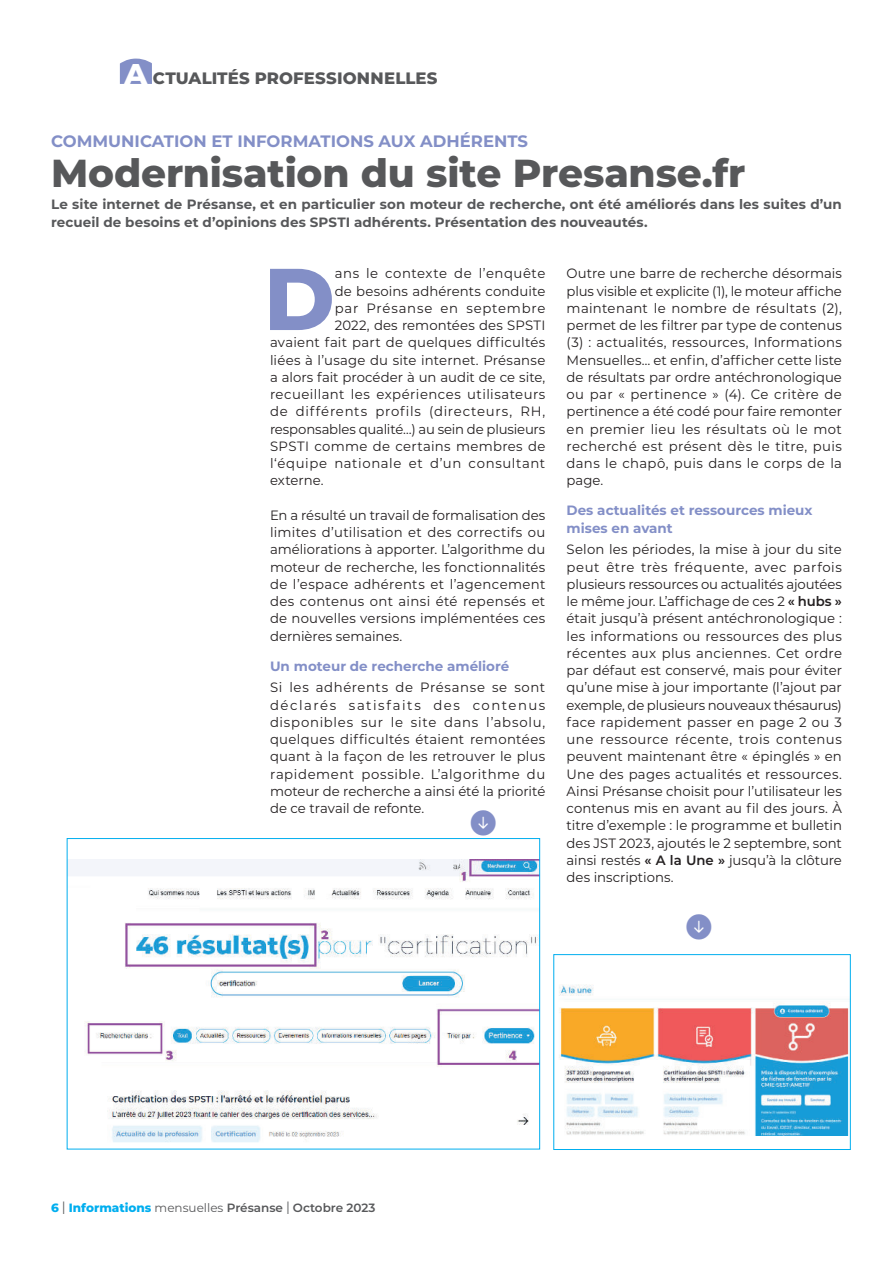
<style>
.page{position:relative;width:893px;height:1263px;background:#fff}
.page>*{position:absolute;margin:0;border:0;box-sizing:border-box;transform-origin:0 0}
.t1{font:800 87.45px "Montserrat";color:#838fc7}
.t2{font:800 39px "Montserrat";letter-spacing:-.005em;color:#57585a}
.t3{font:700 28.5px "Panton Icons C Fill";color:#838fc7}
.t4{font:700 16.5px "Montserrat";color:#838fc7}
.t5{font:800 16.5px "Montserrat";letter-spacing:.01em;color:#57585a}
.t6{font:13.5px/17.2px "Montserrat";letter-spacing:.015em;color:#231f20;text-align:justify}
.t7{font:700 13.5px/17.2px "Montserrat";letter-spacing:.005em;color:#57585a}
.t8{font:700 13.5px/17.2px "Montserrat";color:#838fc7}
.t9{font:13.5px "Montserrat";letter-spacing:.06em;color:#231f20}
.t10{font:13.5px "Montserrat";letter-spacing:-.01em;color:#231f20}
.t11{font:13.5px "Montserrat";letter-spacing:.035em;color:#231f20}
.t12{font:13.5px "Montserrat";letter-spacing:.045em;color:#231f20}
.t13{font:13.5px "Montserrat";letter-spacing:.04em;color:#231f20}
.t14{font:13.5px "Montserrat";letter-spacing:-.005em;color:#231f20}
.t15{font:600 12px "Montserrat";color:#57585a}
.s1{font-size:30px;color:#fff}
.s2{font-weight:600}
.s3{font-weight:800;color:#00aeef}
.s4{font-weight:400;font-size:16.8px}
.s5{font-weight:400}
</style>
<div class="page">
<svg style="left:120px;top:59px;width:32px;height:25px"></svg>
<img style="left:69px;top:859px;width:469px;height:284px">
<div style="left:67px;top:838px;width:473px;height:311px;border:1px solid #00aeef"></div>
<img style="left:559px;top:984px;width:290px;height:151px">
<div style="left:554px;top:954px;width:297px;height:196px;border:1px solid #00aeef"></div>
<p class="t5" style="left:124px;top:68px;width:315px"><span class="s1">A</span> CTUALITÉS PROFESSIONNELLES</p>
<p class="t4" style="left:51px;top:132px;width:479px">COMMUNICATION ET INFORMATIONS AUX ADHÉRENTS</p>
<h2 class="t2" style="left:51px;top:151px;width:696px">Modernisation du site Presanse.fr</h2>
<p class="t7" style="left:51px;top:196px;width:792px">Le site internet de Présanse, et en particulier son moteur de recherche, ont été améliorés dans les suites d’un recueil de besoins et d’opinions des SPSTI adhérents. Présentation des nouveautés.</p>
<h1 class="t1" style="left:264px;top:249px;width:72px">D</h1>
<p class="t13" style="left:335px;top:266px;width:212px">ans le contexte de l’enquête</p>
<p class="t6" style="left:567px;top:265px;width:277px">Outre une barre de recherche désormais plus visible et explicite (1), le moteur affiche maintenant le nombre de résultats (2), permet de les filtrer par type de contenus (3) : actualités, ressources, Informations Mensuelles… et enfin, d’afficher cette liste de résultats par ordre antéchronologique ou par « pertinence » (4). Ce critère de pertinence a été codé pour faire remonter en premier lieu les résultats où le mot recherché est présent dès le titre, puis dans le chapô, puis dans le corps de la page.</p>
<p class="t8" style="left:567px;top:502px;width:247px">Des actualités et ressources mieux mises en avant</p>
<p class="t6" style="left:567px;top:541px;width:277px">Selon les périodes, la mise à jour du site peut être très fréquente, avec parfois plusieurs ressources ou actualités ajoutées le même jour. L’affichage de ces 2 <span class="s2">« hubs » </span>était jusqu’à présent antéchronologique : les informations ou ressources des plus récentes aux plus anciennes. Cet ordre par défaut est conservé, mais pour éviter qu’une mise à jour importante (l’ajout par exemple, de plusieurs nouveaux thésaurus) face rapidement passer en page 2 ou 3 une ressource récente, trois contenus peuvent maintenant être « épinglés » en Une des pages actualités et ressources.<br>Ainsi Présanse choisit pour l’utilisateur les contenus mis en avant au fil des jours. À titre d’exemple : le programme et bulletin des JST 2023, ajoutés le 2 septembre, sont ainsi restés <span class="s2">« A la Une »</span> jusqu’à la clôture des inscriptions.</p>
<h3 class="t3" style="left:684px;top:912px;width:32px">E</h3>
<p class="t6" style="left:335px;top:282px;width:212px">de besoins adhérents conduite</p>
<p class="t9" style="left:335px;top:301px;width:212px">par Présanse en septembre</p>
<p class="t6" style="left:335px;top:317px;width:212px">2022, des remontées des SPSTI</p>
<p class="t6" style="left:270px;top:334px;width:277px">avaient fait part de quelques difficultés</p>
<p class="t6" style="left:270px;top:351px;width:277px">liées à l’usage du site internet. Présanse</p>
<p class="t6" style="left:270px;top:369px;width:277px">a alors fait procéder à un audit de ce site,</p>
<p class="t11" style="left:270px;top:387px;width:277px">recueillant les expériences utilisateurs</p>
<p class="t9" style="left:270px;top:404px;width:277px">de différents profils (directeurs, RH,</p>
<p class="t10" style="left:270px;top:422px;width:277px">responsables qualité…) au sein de plusieurs</p>
<p class="t6" style="left:270px;top:438px;width:277px">SPSTI comme de certains membres de</p>
<p class="t12" style="left:270px;top:456px;width:277px">l‘équipe nationale et d’un consultant</p>
<p class="t14" style="left:270px;top:473px;width:55px">externe.</p>
<p class="t6" style="left:270px;top:507px;width:277px">En a résulté un travail de formalisation des limites d’utilisation et des correctifs ou améliorations à apporter. L’algorithme du moteur de recherche, les fonctionnalités de l’espace adhérents et l’agencement des contenus ont ainsi été repensés et de nouvelles versions implémentées ces dernières semaines.</p>
<p class="t8" style="left:270px;top:657px;width:241px">Un moteur de recherche amélioré</p>
<p class="t6" style="left:270px;top:679px;width:277px">Si les adhérents de Présanse se sont déclarés satisfaits des contenus disponibles sur le site dans l’absolu, quelques difficultés étaient remontées quant à la façon de les retrouver le plus rapidement possible. L’algorithme du moteur de recherche a ainsi été la priorité de ce travail de refonte.</p>
<h3 class="t3" style="left:468px;top:809px;width:32px">E</h3>
<p class="t15" style="left:51px;top:1203px;width:326px"><span class="s3">6</span> <span class="s4">l</span> <span class="s3">Informations</span> <span class="s5">mensuelles</span> Présanse <span class="s4">l</span> Octobre 2023</p>
</div>
